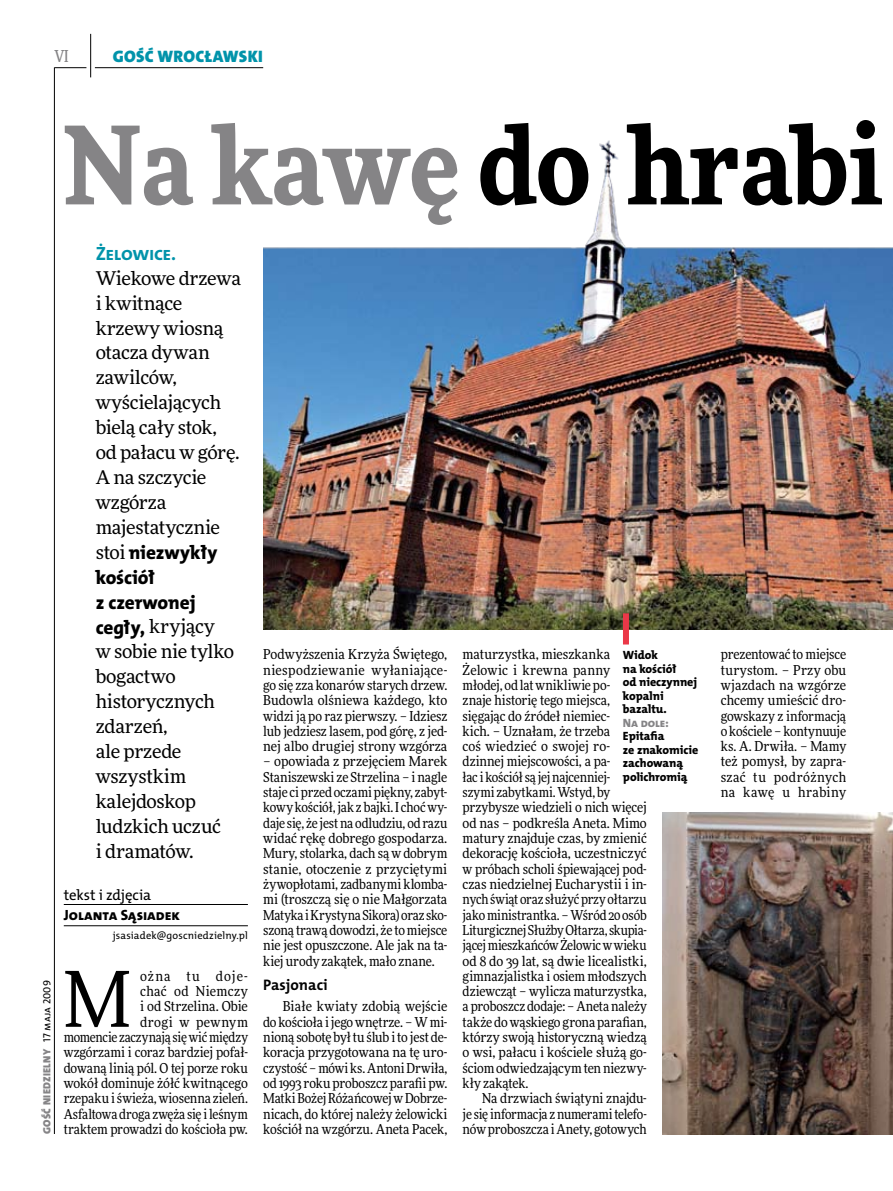
<style>
.page{position:relative;width:893px;height:1191px;background:#fff}
.page>*{position:absolute;margin:0;border:0;box-sizing:border-box;transform-origin:0 0}
.t1{font:900 108px "Freeday Narrow";color:#000}
.t2{font:76.95px "Freeday Narrow News";color:#000}
.t3{font:19.35px/24.9px "The Mix HP8 Ex Bld";letter-spacing:-.01em;color:#000}
.t4{font:19.35px "The Mix HP7 Bld";letter-spacing:-.02em;color:#0093aa}
.t5{font:18.9px/24.9px "Freeday News";letter-spacing:-.015em;color:#000}
.t6{font:16.65px "The Mix HP9 Blk";letter-spacing:.02em;color:#0093aa}
.t7{font:500 16.5px "Freeday Narrow";color:#858486;scale:.9 1}
.t8{font:15.3px "The Mix HP7 Bld";color:#000}
.t9{font:14.85px "The Mix HP8 Ex Bld";color:#000}
.t10{font:14.85px "The Mix HP5 Plain";color:#000}
.t11{font:13.65px/15.3px "Freeday Narrow News";letter-spacing:-.005em;color:#000;text-align:justify}
.t12{font:12px/13.5px "The Mix HP8 Ex Bld";letter-spacing:-.005em;color:#000}
.t13{font:12px "The Mix HP8 Ex Bld";letter-spacing:-.005em;color:#858486}
.t14{font:10.5px "The Mix HP5 Plain";letter-spacing:.01em;color:#000}
.t15{font:10.5px "The Mix HP9 Blk";letter-spacing:.025em;color:#858486}
.s1{font-family:"The Mix HP5 Plain";color:#000}
.s2{color:#858486}
.s3{font-family:"Freeday News";font-size:18.9px}
.s4{font-family:"The Mix HP8 Ex Bld";font-size:19.35px}
</style>
<div class="page">
<hr style="left:54px;top:67px;width:1px;height:1067px;background:#000">
<hr style="left:90px;top:34px;width:1px;height:43px;background:#000">
<hr style="left:54px;top:67px;width:32px;height:1px;background:#000">
<hr style="left:95px;top:67px;width:168px;height:1px;background:#000">
<img style="left:263px;top:140px;width:630px;height:489px">
<hr style="left:64px;top:904px;width:184px;height:1px;background:#000">
<hr style="left:64px;top:925px;width:184px;height:1px;background:#000">
<img style="left:662px;top:812px;width:231px;height:322px">
<div style="left:623px;top:613px;width:6px;height:31px;background:#eb3848"></div>
<p class="t7" style="left:54px;top:46px;width:17px">VI</p>
<p class="t6" style="left:113px;top:46px;width:152px">GOŚĆ WROCŁAWSKI</p>
<p class="t15" style="left:40px;top:1134px;width:155px;rotate:-90deg">GOŚĆ NIEDZIELNY <span class="s1">17 maja 2009</span></p>
<h1 class="t1" style="left:64px;top:95px;width:821px"><span class="s2">Na kawę</span> do hrabi</h1>
<h3 class="t4" style="left:96px;top:241px;width:82px">Żelowice.</h3>
<h3 class="t5" style="left:96px;top:265px;width:147px">Wiekowe drzewa i kwitnące krzewy wiosną otacza dywan zawilców, wyścielających bielą cały stok, od pałacu w górę.<br>A na szczycie wzgórza majestatycznie</h3>
<h3 class="t3" style="left:96px;top:540px;width:123px"><span class="s3">stoi</span> niezwykły kościół<br>z czerwonej</h3>
<h3 class="t5" style="left:96px;top:614px;width:140px"><span class="s4">cegły,</span> kryjący w sobie nie tylko bogactwo historycznych zdarzeń,<br>ale przede wszystkim kalejdoskop ludzkich uczuć<br>i dramatów.</h3>
<p class="t10" style="left:64px;top:885px;width:89px">tekst i zdjęcia</p>
<p class="t9" style="left:64px;top:905px;width:118px">Jolanta Sąsiadek</p>
<p class="t14" style="left:113px;top:928px;width:137px">jsasiadek@goscniedzielny.pl</p>
<p class="t11" style="left:263px;top:646px;width:186px">Podwyższenia Krzyża Świętego, niespodziewanie wyłaniające&shy;go się zza konarów starych drzew.<br>Budowla olśniewa każdego, kto widzi ją po raz pierwszy. – Idziesz lub jedziesz lasem, pod górę, z jed&shy;nej albo drugiej strony wzgórza</p>
<p class="t11" style="left:263px;top:754px;width:186px">– opowiada z przejęciem Marek Staniszewski ze Strzelina – i nagle staje ci przed oczami piękny, zabyt&shy;kowy kościół, jak z bajki. I choć wy&shy;daje się, że jest na odludziu, od razu widać rękę dobrego gospodarza.<br>Mury, stolarka, dach są w dobrym stanie, otoczenie z przyciętymi żywopłotami, zadbanymi klomba&shy;mi (troszczą się o nie Małgorzata Matyka iKrystyna Sikora) oraz sko&shy;szoną trawą dowodzi, że tomiejsce nie jest opuszczone. Ale jak na ta&shy;kiej urody zakątek, mało znane.</p>
<p class="t8" style="left:263px;top:974px;width:66px">Pasjonaci</p>
<p class="t11" style="left:263px;top:998px;width:186px;text-indent:20px">Białe kwiaty zdobią wejście do kościoła ijego wnętrze. – Wmi&shy;nioną sobotę był tu ślub ito jest de&shy;koracja przygotowana na tę uro&shy;czystość – mówi ks.Antoni Drwiła, od 1993 roku proboszcz parafii pw.<br>Matki Bożej Różańcowej wDobrze&shy;nicach, do której należy żelowicki kościół na wzgórzu. Aneta Pacek,</p>
<p class="t11" style="left:463px;top:646px;width:186px;text-align:left">maturzystka, mieszkanka<br>Żelowic i krewna panny młodej, od lat wnikliwie po-<br>znaje historię tego miejsca, sięgając do źródeł niemiec-<br>kich. – Uznałam, że trzeba<br>coś wiedzieć o swojej ro&shy;dzinnej miejscowości, a pa-<br>łac i kościół są jejnajcenniej-<br>szymi zabytkami. Wstyd, by przybysze wiedzieli o nich więcej od nas – podkreśla Aneta. Mimo matury znajduje czas, by zmienić dekorację kościoła, uczestniczyć w próbach scholi śpiewającej pod&shy;czas niedzielnej Eucharystii i in&shy;nych świąt oraz służyć przy ołtarzu jako ministrantka. – Wśród 20 osób<br>Liturgicznej Służby Ołtarza, skupia&shy;jącej mieszkańców Żelowic wwieku od 8 do 39 lat, są dwie licealistki, gimnazjalistka i osiem młodszych dziewcząt – wylicza maturzystka, a proboszcz dodaje: – Aneta należy także do wąskiego grona parafian, którzy swoją historyczną wiedzą o wsi, pałacu i kościele służą go&shy;ściom odwiedzającym ten niezwy&shy;kły zakątek.</p>
<p class="t11" style="left:463px;top:1090px;width:186px;text-indent:20px">Na drzwiach świątyni znajdu&shy;je się informacja znumerami telefo&shy;nów proboszcza iAnety, gotowych</p>
<p class="t11" style="left:721px;top:646px;width:127px">prezentować to miejsce turystom. – Przy obu wjazdach na wzgórze chcemy umieścić dro&shy;gowskazy z informacją o kościele – kontynuuje ks. A. Drwiła. – Mamy też pomysł, by zapra&shy;szać tu podróżnych na kawę u hrabiny</p>
<p class="t12" style="left:623px;top:648px;width:76px">Widok<br>na kościół<br>od nieczynnej kopalni bazaltu.</p>
<p class="t13" style="left:623px;top:715px;width:47px">Na dole:</p>
<p class="t12" style="left:623px;top:729px;width:77px">Epitafia<br>ze znakomicie zachowaną polichromią</p>
<p class="t11" style="left:64px;top:968px;width:186px;text-align:right">ożna tu doje-<br>chać od Niemczy<br>i od Strzelina. Obie<br>drogi w pewnym<br>momencie zaczynają się wić między wzgórzami i coraz bardziej pofał&shy;dowaną linią pól. O tej porze roku wokół dominuje żółć kwitnącego rzepaku iświeża, wiosenna zieleń.<br>Asfaltowa droga zwęża się ileśnym traktem prowadzi do kościoła pw.</p>
<h2 class="t2" style="left:64px;top:952px;width:69px">M</h2>
</div>
